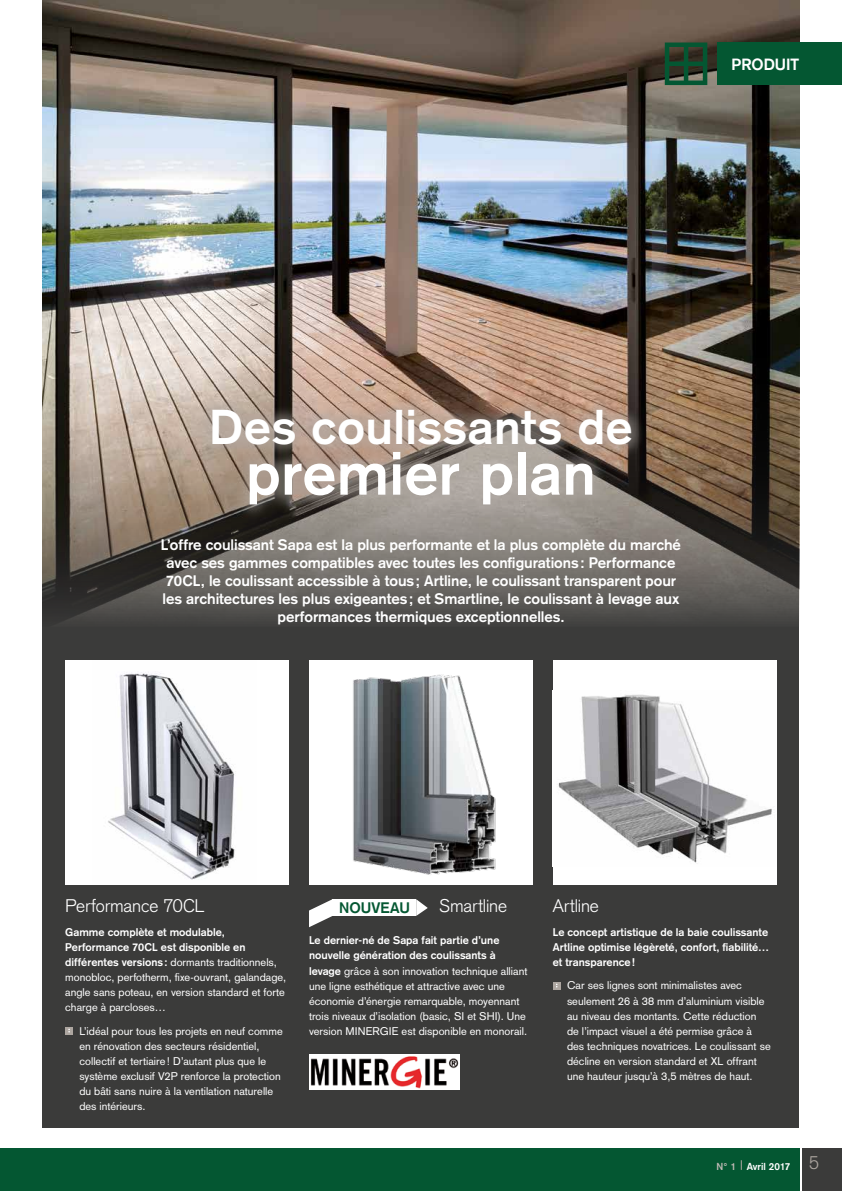
<style>
.page{position:relative;width:842px;height:1191px;background:#fff}
.page>*{position:absolute;margin:0;border:0;box-sizing:border-box;transform-origin:0 0}
.t1{font:700 60px "Akzidenz Grotesk";letter-spacing:.01em;color:#fff}
.t2{font:700 48px "Akzidenz Grotesk";letter-spacing:.015em;color:#fff}
.t3{font:300 18px "Akzidenz Grotesk";letter-spacing:-.005em;color:#fff}
.t4{font:700 16px "Akzidenz Grotesk";color:#fff}
.t5{font:700 15px/18px "Akzidenz Grotesk";letter-spacing:-.005em;color:#fff;text-align:center}
.t6{font:700 15px "Akzidenz Grotesk";letter-spacing:.005em;color:#045732}
.t7{font:11px/15px "Akzidenz Grotesk";color:#fff}
.t8{font:700 11px/15px "Akzidenz Grotesk";color:#fff;text-align:justify}
.t9{font:700 10px "Akzidenz Grotesk";color:#fff}
.s1{font-weight:700}
.s2{color:#c2bbb7}
.s3{font-weight:300;font-size:18px;color:#ada6a0}
</style>
<div class="page">
<div style="left:802px;top:1148px;width:40px;height:43px;background:#3b3b3a"></div>
<div style="left:0;top:1148px;width:799px;height:43px;background:#045732"></div>
<div style="left:43px;top:583px;width:756px;height:544px;background:#3b3b3a"></div>
<img style="left:43px;top:0;width:756px;height:622px">
<svg style="left:665px;top:43px;width:42px;height:42px;background:#224930"></svg>
<div style="left:198px;top:394px;width:449px;height:125px;background:#ada6a0;opacity:.5"></div>
<svg style="left:553px;top:981px;width:8px;height:8px"></svg>
<div style="left:553px;top:660px;width:224px;height:224px;background:#fff"></div>
<img style="left:558px;top:694px;width:214px;height:169px">
<div style="left:309px;top:660px;width:224px;height:224px;background:#fff"></div>
<img style="left:353px;top:674px;width:143px;height:201px">
<svg style="left:65px;top:1026px;width:8px;height:8px"></svg>
<div style="left:65px;top:660px;width:224px;height:224px;background:#fff"></div>
<img style="left:108px;top:672px;width:128px;height:208px">
<img style="left:309px;top:1055px;width:150px;height:34px">
<div style="left:717px;top:43px;width:125px;height:42px;background:#045732"></div>
<div style="left:333px;top:899px;width:83px;height:17px;background:#fff"></div>
<svg style="left:416px;top:899px;width:11px;height:17px"></svg>
<svg style="left:309px;top:899px;width:24px;height:28px"></svg>
<h3 class="t4" style="left:732px;top:55px;width:69px">PRODUIT</h3>
<h2 class="t2" style="left:209px;top:398px;width:425px">Des coulissants de</h2>
<h1 class="t1" style="left:246px;top:438px;width:351px">premier plan</h1>
<p class="t5" style="left:161px;top:535px;width:521px">L’offre coulissant Sapa est la plus performante et la plus complète du marché avec ses gammes compatibles avec toutes les configurations : Performance 70CL, le coulissant accessible à tous ; Artline, le coulissant transparent pour les architectures les plus exigeantes; et Smartline, le coulissant à levage aux performances thermiques exceptionnelles.</p>
<h3 class="t3" style="left:65px;top:895px;width:141px">Performance 70CL</h3>
<p class="t7" style="left:65px;top:924px;width:222px"><span class="s1">Gamme complète et modulable, Performance 70CL est disponible en différentes versions:</span> dormants traditionnels, monobloc, perfotherm, fixe-ouvrant, galandage, angle sans poteau, en version standard et forte charge à parcloses…</p>
<p class="t7" style="left:79px;top:1023px;width:205px">L’idéal pour tous les projets en neuf comme en rénovation des secteurs résidentiel, collectif et tertiaire! D’autant plus que le système exclusif V2P renforce la protection du bâti sans nuire à la ventilation naturelle des intérieurs.</p>
<h3 class="t3" style="left:439px;top:895px;width:69px">Smartline</h3>
<p class="t7" style="left:309px;top:933px;width:220px"><span class="s1">Le dernier-né de Sapa fait partie d’une nouvelle génération des coulissants à levage</span> grâce à son innovation technique alliant une ligne esthétique et attractive avec une économie d’énergie remarquable, moyennant trois niveaux d’isolation (basic, SI et SHI). Une version MINERGIE est disponible en monorail.</p>
<h3 class="t6" style="left:339px;top:899px;width:72px">NOUVEAU</h3>
<h3 class="t3" style="left:553px;top:895px;width:48px">Artline</h3>
<p class="t8" style="left:553px;top:924px;width:218px">Le concept artistique de la baie coulissante Artline optimise légèreté, confort, fiabilité… et transparence!</p>
<p class="t7" style="left:567px;top:978px;width:205px">Car ses lignes sont minimalistes avec seulement 26 à 38 mm d’aluminium visible au niveau des montants. Cette réduction de l’impact visuel a été permise grâce à des techniques novatrices. Le coulissant se décline en version standard et XL offrant une hauteur jusqu’à 3,5 mètres de haut.</p>
<p class="t9" style="left:717px;top:1160px;width:104px"><span class="s2">N° 1</span> Avril 2017 <span class="s3">5</span></p>
</div>
